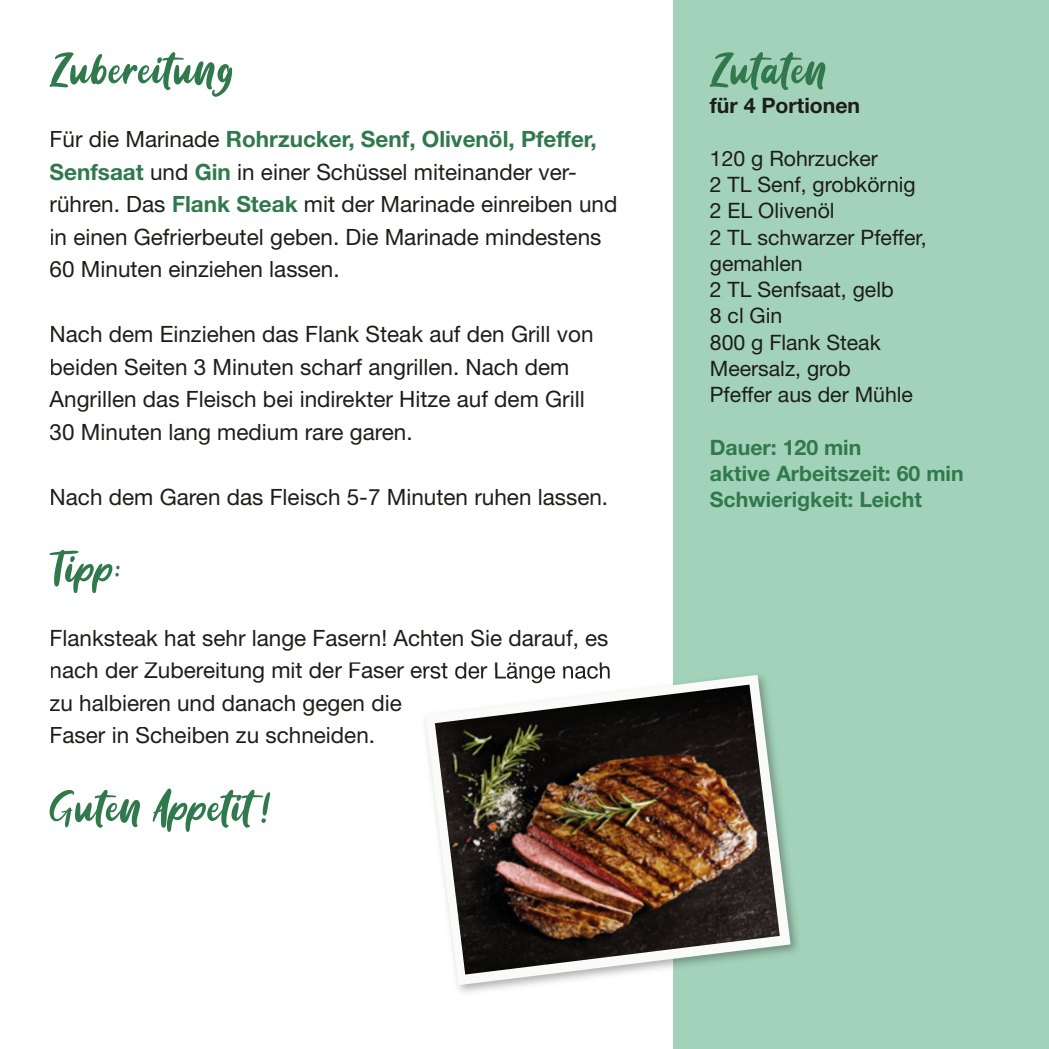
<style>
.page{position:relative;width:1049px;height:1049px;background:#fff}
.page>*{position:absolute;margin:0;border:0;box-sizing:border-box;transform-origin:0 0}
.t1{font:50px "Kastoom Script";color:#2f794c}
.t2{font:50px "Kastoom Script";color:#31794d}
.t3{font:22.5px/32.5px "Helvetica Neue LT Std";color:#1d1d1b}
.t4{font:21.25px/26.2px "Helvetica Neue LT Std";color:#1d1d1b}
.t5{font:700 21.25px/26.2px "Helvetica Neue LT Std";color:#31794d}
.t6{font:700 21.25px "Helvetica Neue LT Std";color:#1d1d1b}
.s1{font-weight:700;color:#2f794c}
</style>
<div class="page">
<div style="left:673px;top:0;width:376px;height:1049px;background:#a2d2ba"></div>
<img style="left:457px;top:882px;width:341px;height:111px">
<svg style="left:425px;top:675px;width:365px;height:310px"></svg>
<img style="left:435px;top:684px;width:345px;height:290px">
<img style="left:421px;top:671px;width:190px;height:12px">
<h1 class="t1" style="left:50px;top:41px;width:187px">Zubereitung</h1>
<p class="t3" style="left:50px;top:123px;width:569px">Für die Marinade <span class="s1">Rohrzucker, Senf, Olivenöl, Pfeffer, Senfsaat</span> und <span class="s1">Gin</span> in einer Schüssel miteinander ver&shy;rühren. Das <span class="s1">Flank Steak</span> mit der Marinade einreiben und in einen Gefrierbeutel geben. Die Marinade mindestens 60 Minuten einziehen lassen.</p>
<p class="t3" style="left:50px;top:318px;width:545px">Nach dem Einziehen das Flank Steak auf den Grill von beiden Seiten 3 Minuten scharf angrillen. Nach dem Angrillen das Fleisch bei indirekter Hitze auf dem Grill 30 Minuten lang medium rare garen.</p>
<p class="t3" style="left:50px;top:480px;width:560px">Nach dem Garen das Fleisch 5-7 Minuten ruhen lassen.</p>
<h1 class="t1" style="left:50px;top:540px;width:74px">Tipp:</h1>
<p class="t3" style="left:50px;top:621px;width:563px">Flanksteak hat sehr lange Fasern! Achten Sie darauf, es nach der Zubereitung mit der Faser erst der Länge nach zu halbieren und danach gegen die<br>Faser in Scheiben zu schneiden.</p>
<h1 class="t1" style="left:50px;top:779px;width:223px">Guten Appetit !</h1>
<h1 class="t2" style="left:710px;top:41px;width:120px">Zutaten</h1>
<p class="t6" style="left:710px;top:93px;width:152px">für 4 Portionen</p>
<p class="t4" style="left:710px;top:145px;width:218px">120 g Rohrzucker<br>2 TL Senf, grobkörnig<br>2 EL Olivenöl<br>2 TL schwarzer Pfeffer, gemahlen<br>2 TL Senfsaat, gelb<br>8 cl Gin<br>800 g Flank Steak<br>Meersalz, grob<br>Pfeffer aus der Mühle</p>
<p class="t5" style="left:710px;top:433px;width:255px">Dauer: 120 min<br>aktive Arbeitszeit: 60 min<br>Schwierigkeit: Leicht</p>
</div>
